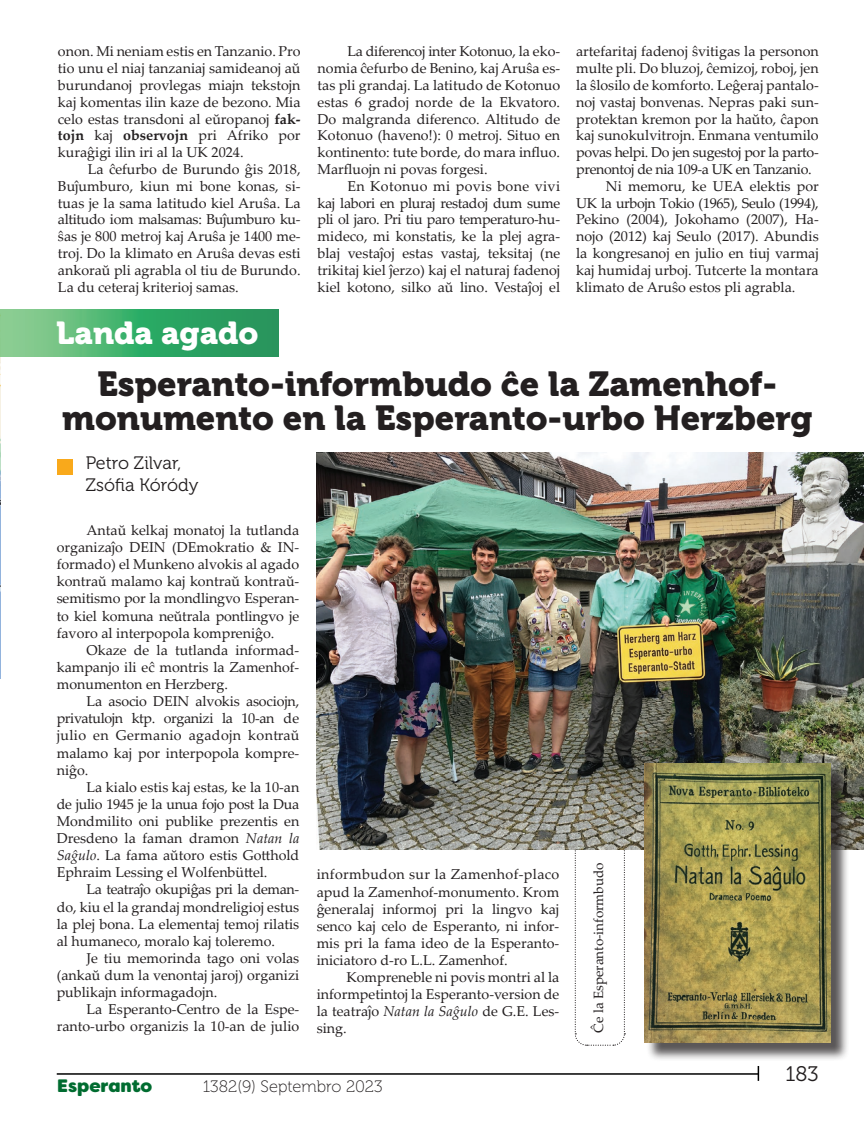
<style>
.page{position:relative;width:864px;height:1132px;background:#fff}
.page>*{position:absolute;margin:0;border:0;box-sizing:border-box;transform-origin:0 0}
.Базовый{font:34.5px "Museo 900";color:#231f20}
.Базовый-2{font:31.5px "Museo 900";color:#fff}
.t1{font:21px "Museo 300";color:#231f20}
.Базовый-3{font:18px "Museo 300";color:#231f20}
.t2{font:800 18px "Filson Soft";color:#006c30}
.t3{font:16.5px "Museo 100";color:#231f20}
.Базовый-4{font:14.25px/16.8px "Palatino Linotype";color:#231f20;text-align:justify}
.t4{font:13.5px "Palatino Linotype";color:#231f20}
.s1{font-weight:700}
.s2{font-style:italic}
</style>
<div class="page">
<hr style="left:57px;top:1072px;width:701px;height:2px;background:#000">
<svg style="left:757px;top:1066px;width:1px;height:14px"></svg>
<img style="left:0;top:356px;width:1px;height:322px">
<svg style="left:574px;top:849px;width:51px;height:196px"></svg>
<div style="left:57px;top:459px;width:16px;height:15px;background:#f9a91b"></div>
<svg style="left:0;top:309px;width:278px;height:47px"></svg>
<img style="left:316px;top:453px;width:547px;height:396px">
<div style="left:646px;top:765px;width:203px;height:296px;background:#231f20;opacity:.75"></div>
<img style="left:643px;top:763px;width:187px;height:279px">
<p class="Базовый-4" style="left:58px;top:42px;width:244px">onon. Mi neniam estis en Tanzanio. Pro tio unu el niaj tanzaniaj samideanoj aŭ burundanoj provlegas miajn tekstojn kaj komentas ilin kaze de bezono. Mia</p>
<p class="Базовый-4" style="left:58px;top:110px;width:244px">celo estas transdoni al eŭropanoj <span class="s1">fak&shy;tojn</span> kaj <span class="s1">observojn</span> pri Afriko por kuraĝigi ilin iri al la UK 2024.</p>
<p class="Базовый-4" style="left:58px;top:160px;width:244px;text-indent:30px">La ĉefurbo de Burundo ĝis 2018, Buĵumburo, kiun mi bone konas, si&shy;tuas je la sama latitudo kiel Aruŝa. La altitudo iom malsamas: Buĵumburo ku-</p>
<p class="Базовый-4" style="left:58px;top:227px;width:244px">ŝas je 800 metroj kaj Aruŝa je 1400 me&shy;troj. Do la klimato en Aruŝa devas esti ankoraŭ pli agrabla ol tiu de Burundo.<br>La du ceteraj kriterioj samas.</p>
<p class="Базовый-2" style="left:56px;top:314px;width:204px">Landa agado</p>
<p class="Базовый-4" style="left:317px;top:42px;width:244px;text-indent:30px">La diferencoj inter Kotonuo, la eko&shy;nomia ĉefurbo de Benino, kaj Aruŝa es&shy;tas pli grandaj. La latitudo de Kotonuo estas 6 gradoj norde de la Ekvatoro.<br>Do malgranda diferenco. Altitudo de Kotonuo (haveno!): 0 metroj. Situo en kontinento: tute borde, do mara influo.<br>Marfluojn ni povas forgesi.</p>
<p class="Базовый-4" style="left:317px;top:177px;width:244px;text-indent:30px">En Kotonuo mi povis bone vivi kaj labori en pluraj restadoj dum sume pli ol jaro. Pri tiu paro temperaturo-hu&shy;mideco, mi konstatis, ke la plej agra&shy;blaj vestaĵoj estas vastaj, teksitaj (ne trikitaj kiel ĵerzo) kaj el naturaj fadenoj kiel kotono, silko aŭ lino. Vestaĵoj el</p>
<p class="Базовый-4" style="left:576px;top:42px;width:244px">artefaritaj fadenoj ŝvitigas la personon multe pli. Do bluzoj, ĉemizoj, roboj, jen la ŝlosilo de komforto. Leĝeraj pantalo&shy;noj vastaj bonvenas. Nepras paki sun&shy;protektan kremon por la haŭto, ĉapon kaj sunokulvitrojn. Enmana ventumilo povas helpi. Do jen sugestoj por la parto&shy;prenontoj de nia 109-a UK en Tanzanio.</p>
<p class="Базовый-4" style="left:576px;top:177px;width:244px;text-indent:30px">Ni memoru, ke UEA elektis por UK la urbojn Tokio (1965), Seulo (1994), Pekino (2004), Jokohamo (2007), Ha&shy;nojo (2012) kaj Seulo (2017). Abundis la kongresanoj en julio en tiuj varmaj kaj humidaj urboj. Tutcerte la montara klimato de Aruŝo estos pli agrabla.</p>
<p class="Базовый" style="left:97px;top:364px;width:681px">Esperanto-informbudo ĉe la Zamenhof-</p>
<p class="Базовый" style="left:62px;top:398px;width:751px">monumento en la Esperanto-urbo Herzberg</p>
<p class="Базовый-3" style="left:86px;top:453px;width:97px">Petro Zilvar,</p>
<p class="Базовый-3" style="left:86px;top:475px;width:114px">Zsófia Kóródy</p>
<p class="Базовый-4" style="left:57px;top:521px;width:244px;text-indent:30px">Antaŭ kelkaj monatoj la tutlanda organizaĵo DEIN (DEmokratio &amp; IN&shy;formado) el Munkeno alvokis al agado kontraŭ malamo kaj kontraŭ kontraŭ-</p>
<p class="Базовый-4" style="left:57px;top:589px;width:244px">semitismo por la mondlingvo Esperan&shy;to kiel komuna neŭtrala pontlingvo je favoro al interpopola kompreniĝo.</p>
<p class="Базовый-4" style="left:57px;top:640px;width:244px;text-indent:30px">Okaze de la tutlanda informad&shy;kampanjo ili eĉ montris la Zamenhof&shy;monumenton en Herzberg.</p>
<p class="Базовый-4" style="left:57px;top:692px;width:244px;text-indent:30px">La asocio DEIN alvokis asociojn, privatulojn ktp. organizi la 10-an de julio en Germanio agadojn kontraŭ malamo kaj por interpopola kompre&shy;niĝo.</p>
<p class="Базовый-4" style="left:57px;top:777px;width:244px;text-indent:30px">La kialo estis kaj estas, ke la 10-an de julio 1945 je la unua fojo post la Dua Mondmilito oni publike prezentis en Dresdeno la faman dramon <span class="s2">Natan la Saĝulo</span>. La fama aŭtoro estis Gotthold Ephraim Lessing el Wolfenbüttel.</p>
<p class="Базовый-4" style="left:57px;top:880px;width:244px;text-indent:30px">La teatraĵo okupiĝas pri la deman&shy;do, kiu el la grandaj mondreligioj estus la plej bona. La elementaj temoj rilatis al humaneco, moralo kaj toleremo.</p>
<p class="Базовый-4" style="left:57px;top:948px;width:244px;text-indent:30px">Je tiu memorinda tago oni volas (ankaŭ dum la venontaj jaroj) organizi publikajn informagadojn.</p>
<p class="Базовый-4" style="left:57px;top:999px;width:244px;text-align:right">La Esperanto-Centro de la Espe&shy;ranto-urbo organizis la 10-an de julio</p>
<p class="Базовый-4" style="left:316px;top:865px;width:244px">informbudon sur la Zamenhof-placo apud la Zamenhof-monumento. Krom ĝeneralaj informoj pri la lingvo kaj senco kaj celo de Esperanto, ni infor&shy;mis pri la fama ideo de la Esperanto&shy;iniciatoro d-ro L.L. Zamenhof.</p>
<p class="Базовый-4" style="left:316px;top:967px;width:244px;text-indent:30px">Kompreneble ni povis montri al la informpetintoj la Esperanto-version de la teatraĵo <span class="s2">Natan la Saĝulo</span> de G.E. Les&shy;sing.</p>
<p class="t2" style="left:57px;top:1073px;width:97px">Esperanto</p>
<p class="t3" style="left:203px;top:1076px;width:181px">1382(9) Septembro 2023</p>
<p class="t4" style="left:588px;top:1032px;width:172px;rotate:-90deg">Ĉe la Esperanto-informbudo</p>
<h3 class="t1" style="left:785px;top:1061px;width:34px">183</h3>
</div>
